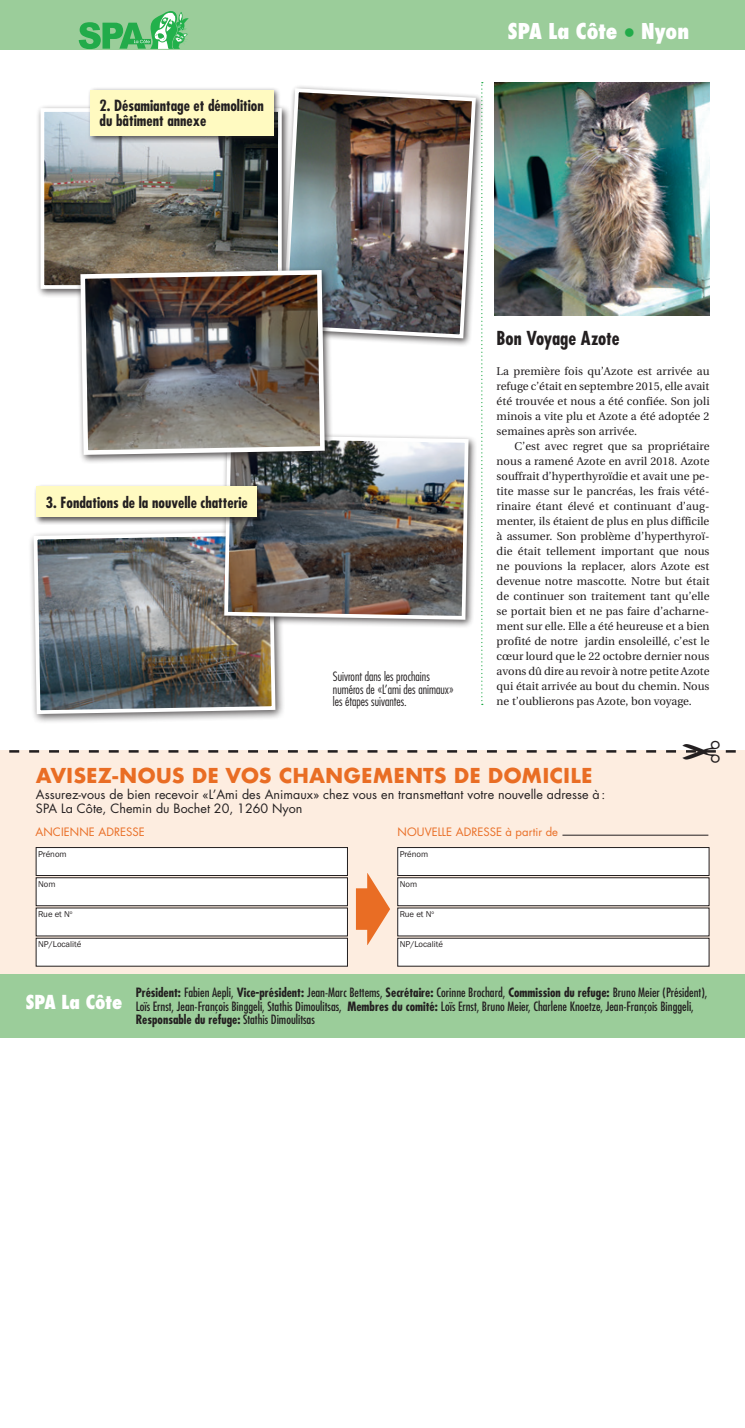
<style>
.page{position:relative;width:745px;height:1428px;background:#fff}
.page>*{position:absolute;margin:0;border:0;box-sizing:border-box;transform-origin:0 0}
.t1{font:77px "European Pi Four";color:#e96d24}
.t2{font:800 condensed 21.25px "Futura";letter-spacing:.005em;color:#fff}
.t3{font:700 20px "Futura";color:#e96d24}
.t4{font:700 condensed 18.75px "Futura";letter-spacing:-.01em;color:#231f20}
.t5{font:800 condensed 18.75px "Futura";letter-spacing:.005em;color:#fff}
.t6{font:700 condensed 15px/14.9px "Futura";color:#231f20}
.t7{font:condensed 12.5px/13.8px "Futura";color:#231f20}
.t8{font:12.5px/13.8px "Futura";letter-spacing:.005em;color:#231f20}
.t9{font:300 condensed 12.5px/12.4px "Futura";color:#231f20}
.t10{font:11.25px/15px "Utopia";color:#231f20;text-align:justify}
.t11{font:11.25px "Futura";letter-spacing:.005em;color:#e96d24}
.t12{font:8.75px "Franklin Got Itc T";color:#231f20}
.s1{font-size:27.25px;color:#22ab4a}
.s2{font-weight:700}
</style>
<div class="page">
<div style="left:28px;top:526px;width:257px;height:198px;background:#231f20;opacity:.75"></div>
<img style="left:32px;top:530px;width:245px;height:186px">
<svg style="left:481px;top:82px;width:1px;height:623px"></svg>
<div style="left:0;top:0;width:744px;height:49px;background:#9bcd9a"></div>
<svg style="left:79px;top:11px;width:109px;height:38px"></svg>
<div style="left:0;top:750px;width:744px;height:232px;background:#fdede0"></div>
<div style="left:0;top:974px;width:744px;height:63px;background:#9bcd9a"></div>
<div style="left:36px;top:848px;width:311px;height:27px;background:#fff"></div>
<div style="left:36px;top:847px;width:311px;height:29px;border:1px solid #231f20"></div>
<div style="left:36px;top:878px;width:311px;height:28px;background:#fff"></div>
<div style="left:36px;top:878px;width:311px;height:28px;border:1px solid #231f20"></div>
<div style="left:36px;top:908px;width:311px;height:28px;background:#fff"></div>
<div style="left:36px;top:938px;width:311px;height:28px;background:#fff"></div>
<div style="left:397px;top:848px;width:311px;height:27px;background:#fff"></div>
<div style="left:397px;top:847px;width:311px;height:29px;border:1px solid #231f20"></div>
<div style="left:397px;top:878px;width:311px;height:28px;background:#fff"></div>
<div style="left:397px;top:878px;width:311px;height:28px;border:1px solid #231f20"></div>
<div style="left:397px;top:908px;width:311px;height:28px;background:#fff"></div>
<div style="left:397px;top:938px;width:311px;height:28px;background:#fff"></div>
<hr style="left:562px;top:835px;width:146px;height:1px;background:#231f20">
<img style="left:494px;top:82px;width:215px;height:233px">
<div style="left:220px;top:430px;width:257px;height:198px;background:#231f20;opacity:.75"></div>
<img style="left:222px;top:433px;width:248px;height:189px">
<div style="left:33px;top:483px;width:231px;height:42px;background:#231f20;opacity:.75"></div>
<div style="left:36px;top:487px;width:221px;height:30px;background:#fffac1"></div>
<div style="left:278px;top:84px;width:206px;height:263px;background:#231f20;opacity:.75"></div>
<img style="left:280px;top:86px;width:197px;height:254px">
<div style="left:36px;top:104px;width:254px;height:194px;background:#231f20;opacity:.75"></div>
<img style="left:45px;top:113px;width:231px;height:171px">
<div style="left:40px;top:108px;width:241px;height:181px;border:4px solid #fff"></div>
<div style="left:87px;top:87px;width:194px;height:56px;background:#231f20;opacity:.75"></div>
<div style="left:90px;top:90px;width:183px;height:46px;background:#fffac1"></div>
<div style="left:76px;top:265px;width:257px;height:199px;background:#231f20;opacity:.75"></div>
<img style="left:78px;top:268px;width:249px;height:189px">
<svg style="left:9px;top:750px;width:727px;height:3px"></svg>
<h3 class="t6" style="left:99px;top:98px;width:166px">2. Désamiantage et démolition du bâtiment annexe</h3>
<h2 class="t2" style="left:507px;top:17px;width:183px">SPA La Côte<span class="s1">•</span>Nyon</h2>
<h3 class="t6" style="left:46px;top:495px;width:203px">3. Fondations de la nouvelle chatterie</h3>
<p class="t9" style="left:333px;top:670px;width:122px">Suivront dans les prochains numéros de «L’ami des animaux» les étapes suivantes.</p>
<h3 class="t4" style="left:496px;top:326px;width:124px">Bon Voyage Azote</h3>
<p class="t10" style="left:496px;top:364px;width:214px">La première fois qu’Azote est arrivée au refuge c’était en septembre 2015, elle avait été trouvée et nous a été confiée. Son joli minois a vite plu et Azote a été adoptée 2 semaines après son arrivée.</p>
<p class="t10" style="left:496px;top:439px;width:214px;text-indent:18px">C’est avec regret que sa propriétaire nous a ramené Azote en avril 2018. Azote souffrait d’hyperthyroïdie et avait une pe&shy;tite masse sur le pancréas, les frais vété&shy;rinaire étant élevé et continuant d’aug&shy;menter, ils étaient de plus en plus difficile à assumer. Son problème d’hyperthyroï&shy;die était tellement important que nous ne pouvions la replacer, alors Azote est devenue notre mascotte. Notre but était de continuer son traitement tant qu’elle se portait bien et ne pas faire d’acharne&shy;ment sur elle. Elle a été heureuse et a bien profité de notre jardin ensoleillé, c’est le cœur lourd que le 22 octobre dernier nous avons dû dire au revoir à notre petite Azote qui était arrivée au bout du chemin. Nous ne t’oublierons pas Azote, bon voyage.</p>
<h3 class="t3" style="left:36px;top:761px;width:558px">AVISEZ-NOUS DE VOS CHANGEMENTS DE DOMICILE</h3>
<p class="t8" style="left:36px;top:787px;width:570px">Assurez-vous de bien recevoir «L’Ami des Animaux» chez vous en transmettant votre nouvelle adresse à:<br>SPA La Côte, Chemin du Bochet 20, 1260 Nyon</p>
<p class="t11" style="left:35px;top:824px;width:111px">ANCIENNE ADRESSE</p>
<p class="t11" style="left:397px;top:824px;width:162px">NOUVELLE ADRESSE à partir de</p>
<p class="t12" style="left:38px;top:849px;width:30px">Prénom</p>
<p class="t12" style="left:38px;top:879px;width:19px">Nom</p>
<p class="t12" style="left:38px;top:909px;width:36px">Rue et N<sup>o</sup></p>
<p class="t12" style="left:38px;top:939px;width:45px">NP/Localité</p>
<p class="t12" style="left:399px;top:849px;width:30px">Prénom</p>
<p class="t12" style="left:399px;top:879px;width:19px">Nom</p>
<p class="t12" style="left:399px;top:909px;width:36px">Rue et N<sup>o</sup></p>
<h1 class="t1" style="left:353px;top:868px;width:40px">D</h1>
<p class="t12" style="left:399px;top:939px;width:45px">NP/Localité</p>
<h3 class="t5" style="left:26px;top:990px;width:98px">SPA La Côte</h3>
<p class="t7" style="left:136px;top:985px;width:572px"><span class="s2">Président:</span> Fabien Aepli, <span class="s2">Vice-président:</span> Jean-Marc Bettems, <span class="s2">Secrétaire:</span> Corinne Brochard, <span class="s2">Commission du refuge:</span> Bruno Meier (Président),<br>Loïs Ernst, Jean-François Binggeli, Stathis Dimoulitsas, <span class="s2">Membres du comité:</span> Loïs Ernst, Bruno Meier, Charlene Knoetze, Jean-François Binggeli,<br><span class="s2">Responsable du refuge:</span> Stathis Dimoulitsas</p>
</div>
